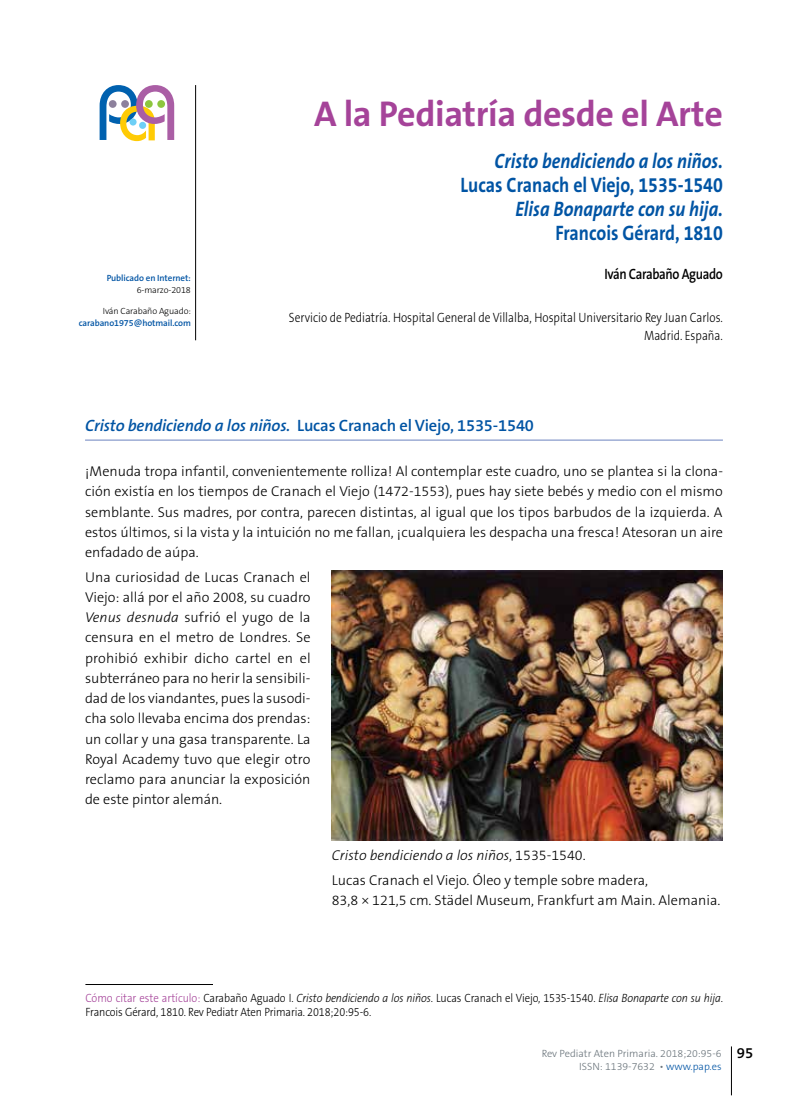
<style>
.page{position:relative;width:808px;height:1106px;background:#fff}
.page>*{position:absolute;margin:0;border:0;box-sizing:border-box;transform-origin:0 0}
.t1{font:700 36px "The Sans B Plus W7";letter-spacing:-.01em;color:#a54399}
.t2{font:italic 700 21px "The Sans B Plus W7";color:#0054a4;scale:.85 1}
.t3{font:700 21px "The Sans B Plus W7";color:#0054a4;scale:.85 1}
.t4{font:600 16.5px "The Sans B Plus W6";letter-spacing:-.01em;color:#0054a4}
.t5{font:600 15px "The Sans B Plus W6";letter-spacing:-.025em;color:#000;scale:.85 1}
.t6{font:600 15px "The Sans B Plus W6";letter-spacing:-.025em;color:#000}
.t7{font:300 14.25px/20.2px "The Sans B Plus W3";color:#000;text-align:justify}
.t8{font:300 13.5px/18px "The Sans B Plus W3";color:#000;text-align:right;scale:.85 1}
.t9{font:300 12px/13.5px "The Sans B Plus W3";letter-spacing:-.01em;color:#000;scale:.9 1}
.t10{font:300 10.5px/13.2px "The Sans B Plus W3";color:#6a747b;text-align:right}
.t11{font:600 9px "The Sans B Plus W6";letter-spacing:-.01em;color:#0054a4}
.t12{font:300 9px "The Sans B Plus W3";letter-spacing:-.01em;color:#000}
.s1{font-style:italic}
.s2{color:#a54399}
.s3{color:#0054a4}
</style>
<div class="page">
<svg style="left:100px;top:85px;width:74px;height:56px"></svg>
<div style="left:145px;top:100px;width:8px;height:8px;background:#8dc63f;border-radius:50%"></div>
<div style="left:157px;top:100px;width:8px;height:8px;background:#8dc63f;border-radius:50%"></div>
<hr style="left:195px;top:85px;width:1px;height:255px;background:#000">
<hr style="left:85px;top:440px;width:638px;height:1px;background:#6d84c0">
<hr style="left:731px;top:1046px;width:1px;height:49px;background:#000">
<hr style="left:85px;top:984px;width:128px;height:1px;background:#000">
<img style="left:332px;top:571px;width:391px;height:269px">
<p class="t11" style="left:107px;top:272px;width:86px">Publicado en Internet:</p>
<p class="t12" style="left:137px;top:284px;width:56px">6-marzo-2018</p>
<p class="t12" style="left:103px;top:305px;width:90px">Iván Carabaño Aguado:</p>
<p class="t11" style="left:79px;top:317px;width:114px">carabano1975@hotmail.com</p>
<h1 class="t1" style="left:314px;top:91px;width:410px">A la Pediatría desde el Arte</h1>
<h2 class="t2" style="left:495px;top:148px;width:270px">Cristo bendiciendo a los niños.</h2>
<h2 class="t3" style="left:460px;top:171px;width:310px">Lucas Cranach el Viejo, 1535-1540</h2>
<h2 class="t2" style="left:515px;top:196px;width:246px">Elisa Bonaparte con su hija.</h2>
<h2 class="t3" style="left:555px;top:219px;width:199px">Francois Gérard, 1810</h2>
<p class="t5" style="left:604px;top:264px;width:141px">Iván Carabaño Aguado</p>
<p class="t8" style="left:289px;top:309px;width:512px">Servicio de Pediatría. Hospital General de Villalba, Hospital Universitario Rey Juan Carlos.<br>Madrid. España.</p>
<p class="t4" style="left:85px;top:415px;width:450px"><span class="s1">Cristo bendiciendo a los niños.</span> Lucas Cranach el Viejo, 1535-1540</p>
<p class="t7" style="left:85px;top:461px;width:639px">¡Menuda tropa infantil, convenientemente rolliza! Al contemplar este cuadro, uno se plantea si la clona&shy;ción existía en los tiempos de Cranach el Viejo (1472-1553), pues hay siete bebés y medio con el mismo semblante. Sus madres, por contra, parecen distintas, al igual que los tipos barbudos de la izquierda. A estos últimos, si la vista y la intuición no me fallan, ¡cualquiera les despacha una fresca! Atesoran un aire enfadado de aúpa.</p>
<p class="t7" style="left:85px;top:566px;width:227px">Una curiosidad de Lucas Cranach el Viejo: allá por el año 2008, su cuadro <span class="s1">Venus desnuda</span> sufrió el yugo de la censura en el metro de Londres. Se prohibió exhibir dicho cartel en el subterráneo para no herir la sensibili&shy;dad de los viandantes, pues la susodi&shy;cha solo llevaba encima dos prendas: un collar y una gasa transparente. La Royal Academy tuvo que elegir otro reclamo para anunciar la exposición de este pintor alemán.</p>
<p class="t7" style="left:332px;top:843px;width:318px;line-height:24.5px"><span class="s1">Cristo bendiciendo a los niños</span>, 1535-1540.<br>Lucas Cranach el Viejo. Óleo y temple sobre madera,</p>
<p class="t7" style="left:332px;top:890px;width:390px">83,8 × 121,5 cm. Städel Museum, Frankfurt am Main. Alemania.</p>
<p class="t9" style="left:85px;top:991px;width:710px"><span class="s2">Cómo citar este artículo:</span> Carabaño Aguado I. <span class="s1">Cristo bendiciendo a los niños</span>. Lucas Cranach el Viejo, 1535-1540. <span class="s1">Elisa Bonaparte con su hija</span>.<br>Francois Gérard, 1810. Rev Pediatr Aten Primaria. 2018;20:95-6.</p>
<p class="t10" style="left:542px;top:1046px;width:181px">Rev Pediatr Aten Primaria. 2018;20:95-6<br>ISSN: 1139-7632 • <span class="s3">www.pap.es</span></p>
<p class="t6" style="left:737px;top:1042px;width:18px">95</p>
</div>
